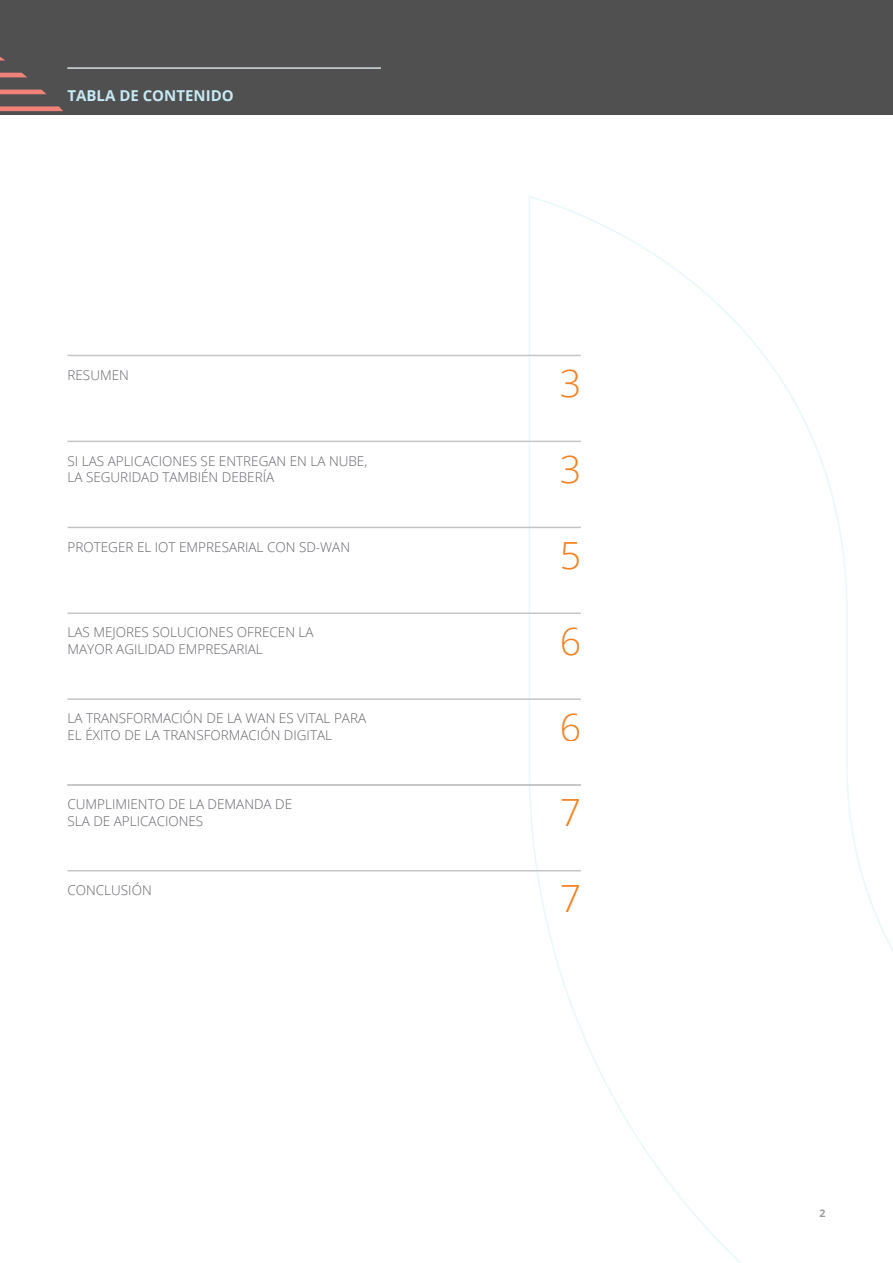
<style>
.page{position:relative;width:893px;height:1263px;background:#fff}
.page>*{position:absolute;margin:0;border:0;box-sizing:border-box;transform-origin:0 0}
.t1{font:300 37.5px "Open Sans";color:#f58220}
.t2{font:700 15px "Open Sans";color:#c6eaf5}
.Table_of_Contents__S{font:300 13.5px/16.5px "Open Sans";color:#64656a}
.Document__Page_Numbe{font:700 10.5px "Open Sans";color:#9c9b9b}
</style>
<div class="page">
<svg style="left:528px;top:114px;width:365px;height:1149px"></svg>
<div style="left:0;top:0;width:893px;height:114px;background:#505050"></div>
<svg style="left:0;top:90px;width:46px;height:4px"></svg>
<svg style="left:0;top:73px;width:27px;height:4px"></svg>
<svg style="left:0;top:106px;width:63px;height:5px"></svg>
<svg style="left:0;top:56px;width:5px;height:5px"></svg>
<hr style="left:68px;top:870px;width:513px;height:1px;background:#c3c5c6">
<hr style="left:68px;top:355px;width:513px;height:1px;background:#c3c5c6">
<hr style="left:68px;top:441px;width:513px;height:1px;background:#c3c5c6">
<hr style="left:68px;top:527px;width:513px;height:1px;background:#c3c5c6">
<hr style="left:68px;top:612px;width:513px;height:2px;background:#c3c5c6">
<hr style="left:68px;top:698px;width:513px;height:2px;background:#c3c5c6">
<hr style="left:68px;top:784px;width:513px;height:2px;background:#c3c5c6">
<hr style="left:68px;top:68px;width:313px;height:1px;background:#c3c5c6">
<p class="t2" style="left:68px;top:85px;width:168px">TABLA DE CONTENIDO</p>
<p class="Table_of_Contents__S" style="left:68px;top:366px;width:63px">RESUMEN</p>
<h1 class="t1" style="left:559px;top:358px;width:23px">3</h1>
<p class="Table_of_Contents__S" style="left:68px;top:452px;width:301px">SI LAS APLICACIONES SE ENTREGAN EN LA NUBE,<br>LA SEGURIDAD TAMBIÉN DEBERÍA</p>
<h1 class="t1" style="left:559px;top:444px;width:23px">3</h1>
<p class="Table_of_Contents__S" style="left:68px;top:538px;width:284px">PROTEGER EL IOT EMPRESARIAL CON SD-WAN</p>
<h1 class="t1" style="left:559px;top:530px;width:23px">5</h1>
<p class="Table_of_Contents__S" style="left:68px;top:624px;width:248px">LAS MEJORES SOLUCIONES OFRECEN LA<br>MAYOR AGILIDAD EMPRESARIAL</p>
<h1 class="t1" style="left:559px;top:615px;width:23px">6</h1>
<p class="Table_of_Contents__S" style="left:68px;top:710px;width:300px">LA TRANSFORMACIÓN DE LA WAN ES VITAL PARA<br>EL ÉXITO DE LA TRANSFORMACIÓN DIGITAL</p>
<h1 class="t1" style="left:559px;top:701px;width:23px">6</h1>
<p class="Table_of_Contents__S" style="left:68px;top:795px;width:226px">CUMPLIMIENTO DE LA DEMANDA DE<br>SLA DE APLICACIONES</p>
<h1 class="t1" style="left:559px;top:787px;width:23px">7</h1>
<p class="Table_of_Contents__S" style="left:68px;top:881px;width:86px">CONCLUSIÓN</p>
<h1 class="t1" style="left:559px;top:873px;width:23px">7</h1>
<p class="Document__Page_Numbe" style="left:819px;top:1206px;width:7px">2</p>
</div>
